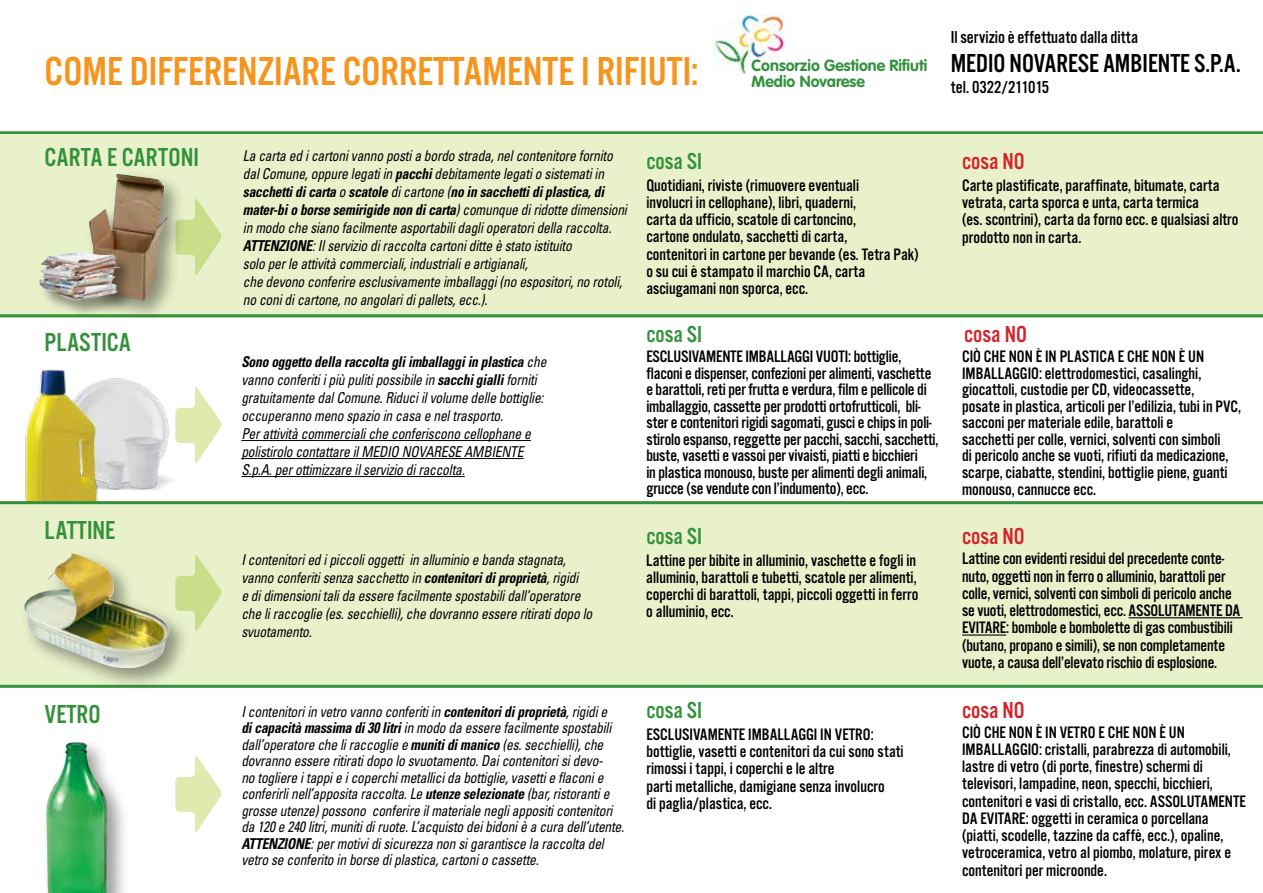
<style>
.page{position:relative;width:1263px;height:893px;background:#fff}
.page>*{position:absolute;margin:0;border:0;box-sizing:border-box;transform-origin:0 0}
.t1{font:42px "Alternate Got No 3 D";color:#f7941e}
.t2{font:27px "Alternate Got No 3 D";color:#33913c}
.t3{font:27px "Alternate Got No 3 D";color:#000}
.t4{font:24px "Alternate Got No 3 D";color:#33913c}
.t5{font:24px "Alternate Got No 3 D";color:#d2232a}
.t6{font:18px "Alternate Got No 3 D";color:#000}
.t7{font:17.25px/17.2px "Alternate Got No 3 D";color:#000}
.t8{font:700 15.9px/15.9px "VAG Rounded";color:#33913c}
.t9{font:italic condensed 15px/18px "Univers";letter-spacing:-.015em;color:#000;scale:.9 1}
.s1{font-weight:700}
</style>
<div class="page">
<img style="left:25px;top:370px;width:147px;height:131px">
<img style="left:713px;top:14px;width:77px;height:60px">
<div style="left:41px;top:737px;width:90px;height:156px;background:#000;opacity:.4"></div>
<img style="left:46px;top:742px;width:62px;height:151px">
<hr style="left:0;top:131px;width:1263px;height:3px;background:#33913c">
<div style="left:0;top:134px;width:1263px;height:183px;background:#e9f1cb"></div>
<div style="left:0;top:502px;width:1263px;height:184px;background:#e9f1cb"></div>
<hr style="left:0;top:314px;width:1263px;height:3px;background:#33913c">
<hr style="left:0;top:501px;width:1263px;height:3px;background:#33913c">
<hr style="left:0;top:685px;width:1263px;height:3px;background:#33913c">
<div style="left:19px;top:548px;width:172px;height:143px;background:#000;opacity:.4"></div>
<img style="left:21px;top:553px;width:149px;height:117px">
<svg style="left:175px;top:756px;width:47px;height:77px"></svg>
<svg style="left:175px;top:554px;width:47px;height:78px"></svg>
<svg style="left:175px;top:387px;width:47px;height:77px"></svg>
<svg style="left:189px;top:199px;width:33px;height:76px"></svg>
<hr style="left:1128px;top:617px;width:115px;height:1px;background:#000">
<hr style="left:962px;top:634px;width:44px;height:2px;background:#000">
<div style="left:84px;top:169px;width:105px;height:154px;background:#000;opacity:.4"></div>
<img style="left:89px;top:174px;width:79px;height:127px">
<div style="left:39px;top:251px;width:97px;height:67px;background:#000;opacity:.4"></div>
<img style="left:39px;top:252px;width:81px;height:49px">
<hr style="left:241px;top:440px;width:290px;height:1px;background:#000">
<hr style="left:241px;top:458px;width:283px;height:1px;background:#000">
<hr style="left:241px;top:476px;width:224px;height:1px;background:#000">
<h1 class="t1" style="left:45px;top:49px;width:655px">COME DIFFERENZIARE CORRETTAMENTE I RIFIUTI:</h1>
<p class="t8" style="left:752px;top:58px;width:177px">Consorzio Gestione Rifiuti<br>Medio Novarese</p>
<p class="t6" style="left:951px;top:28px;width:189px">Il servizio è effettuato dalla ditta</p>
<h2 class="t3" style="left:951px;top:49px;width:26px">Medio</h2>
<h2 class="t3" style="left:1009px;top:49px;width:47px">Novarese</h2>
<h2 class="t3" style="left:1103px;top:49px;width:24px">Ambien</h2>
<h2 class="t3" style="left:1170px;top:49px;width:72px">te S.p.A.</h2>
<p class="t6" style="left:951px;top:78px;width:100px">tel. 0322/211015</p>
<h2 class="t2" style="left:45px;top:143px;width:156px">CARTA E CARTONI</h2>
<h2 class="t2" style="left:45px;top:328px;width:88px">PLASTICA</h2>
<h2 class="t2" style="left:45px;top:516px;width:72px">LATTINE</h2>
<h2 class="t2" style="left:45px;top:700px;width:58px">VETRO</h2>
<p class="t9" style="left:243px;top:146px;width:428px">La carta ed i cartoni vanno posti a bordo strada, nel contenitore fornito dal Comune, oppure legati in <span class="s1">pacchi</span> debitamente legati o sistemati in <span class="s1">sacchetti di carta</span> o <span class="s1">scatole</span> di cartone (<span class="s1">no in sacchetti di plastica, di mater-bi o borse semirigide non di carta</span>) comunque di ridotte dimensioni in modo che siano facilmente asportabili dagli operatori della raccolta.<br><span class="s1">ATTENZIONE</span>: Il servizio di raccolta cartoni ditte è stato istituito<br>solo per le attività commerciali, industriali e artigianali,<br>che devono conferire esclusivamente imballaggi (no espositori, no rotoli, no coni di cartone, no angolari di pallets, ecc.).</p>
<p class="t9" style="left:241px;top:352px;width:341px"><span class="s1">Sono oggetto della raccolta gli imballaggi in plastica</span> che vanno conferiti i più puliti possibile in <span class="s1">sacchi gialli</span> forniti gratuitamente dal Comune. Riduci il volume delle bottiglie: occuperanno meno spazio in casa e nel trasporto.<br>Per attività commerciali che conferiscono cellophane e polistirolo contattare il MEDIO NOVARESE AMBIENTE S.p.A. per ottimizzare il servizio di raccolta.</p>
<p class="t9" style="left:241px;top:551px;width:391px">I contenitori ed i piccoli oggetti in alluminio e banda stagnata, vanno conferiti senza sacchetto in <span class="s1">contenitori di proprietà</span>, rigidi<br>e di dimensioni tali da essere facilmente spostabili dall’operatore che li raccoglie (es. secchielli), che dovranno essere ritirati dopo lo svuotamento.</p>
<p class="t9" style="left:241px;top:703px;width:427px;line-height:16.5px">I contenitori in vetro vanno conferiti in <span class="s1">contenitori di proprietà</span>, rigidi e<br><span class="s1">di capacità massima di 30 litri</span> in modo da essere facilmente spostabili dall’operatore che li raccoglie e <span class="s1">muniti di manico</span> (es. secchielli), che dovranno essere ritirati dopo lo svuotamento. Dai contenitori si devo-<br>no togliere i tappi e i coperchi metallici da bottiglie, vasetti e flaconi e conferirli nell’apposita raccolta. Le <span class="s1">utenze selezionate</span> (bar, ristoranti e grosse utenze) possono conferire il materiale negli appositi contenitori da 120 e 240 litri, muniti di ruote. L’acquisto dei bidoni è a cura dell’utente.<br><span class="s1">ATTENZIONE</span>: per motivi di sicurezza non si garantisce la raccolta del vetro se conferito in borse di plastica, cartoni o cassette.</p>
<h3 class="t4" style="left:646px;top:149px;width:57px">cosa SI</h3>
<h3 class="t5" style="left:962px;top:149px;width:64px">cosa NO</h3>
<p class="t7" style="left:646px;top:176px;width:274px">Quotidiani, riviste (rimuovere eventuali<br>involucri in cellophane), libri, quaderni,<br>carta da ufficio, scatole di cartoncino,<br>cartone ondulato, sacchetti di carta,<br>contenitori in cartone per bevande (es. Tetra Pak) o su cui è stampato il marchio CA, carta asciugamani non sporca, ecc.</p>
<p class="t7" style="left:962px;top:176px;width:278px">Carte plastificate, paraffinate, bitumate, carta vetrata, carta sporca e unta, carta termica<br>(es. scontrini), carta da forno ecc. e qualsiasi altro prodotto non in carta.</p>
<h3 class="t4" style="left:646px;top:322px;width:57px">cosa SI</h3>
<h3 class="t5" style="left:964px;top:322px;width:64px">cosa NO</h3>
<p class="t7" style="left:646px;top:348px;width:294px;line-height:16.5px;text-indent:128px">llaggi VUOTI: bottiglie, flaconi e dispenser, confezioni per alimenti, vaschette e barattoli, reti per frutta e verdura, film e pellicole di imballaggio, cassette per prodotti ortofrutticoli, bli&shy;ster e contenitori rigidi sagomati, gusci e chips in poli&shy;stirolo espanso, reggette per pacchi, sacchi, sacchetti, buste, vasetti e vassoi per vivaisti, piatti e bicchieri<br>in plastica monouso, buste per alimenti degli animali, grucce (se vendute con l’indumento), ecc.</p>
<p class="t7" style="left:962px;top:348px;width:244px;line-height:16.5px">Ciò che non è in plastica e che non è un imba</p>
<p class="t7" style="left:646px;top:348px;width:61px">Esclusivamen</p>
<p class="t7" style="left:730px;top:348px;width:24px">teimba</p>
<p class="t7" style="left:962px;top:365px;width:281px;line-height:16.5px;text-indent:29px">llaggio: elettrodomestici, casalinghi, giocattoli, custodie per CD, videocassette,<br>posate in plastica, articoli per l’edilizia, tubi in PVC, sacconi per materiale edile, barattoli e<br>sacchetti per colle, vernici, solventi con simboli<br>di pericolo anche se vuoti, rifiuti da medicazione, scarpe, ciabatte, stendini, bottiglie piene, guanti monouso, cannucce ecc.</p>
<h3 class="t4" style="left:646px;top:524px;width:57px">cosa SI</h3>
<h3 class="t5" style="left:962px;top:524px;width:64px">cosa NO</h3>
<p class="t7" style="left:646px;top:551px;width:274px">Lattine per bibite in alluminio, vaschette e fogli in alluminio, barattoli e tubetti, scatole per alimenti, coperchi di barattoli, tappi, piccoli oggetti in ferro o alluminio, ecc.</p>
<p class="t7" style="left:962px;top:550px;width:271px">Lattine con evidenti residui del precedente conte&shy;nuto, oggetti non in ferro o alluminio, barattoli per colle, vernici, solventi con simboli di pericolo anche se vuoti, elettrodomestici, ecc. Assolutamen</p>
<p class="t7" style="left:962px;top:602px;width:272px;text-indent:248px">te da evitare: bombole e bombolette di gas combustibili (butano, propano e simili), se non completamente vuote, a causa dell’elevato rischio di esplosione.</p>
<h3 class="t4" style="left:646px;top:698px;width:57px">cosa SI</h3>
<h3 class="t5" style="left:962px;top:698px;width:64px">cosa NO</h3>
<p class="t7" style="left:646px;top:725px;width:259px;text-indent:131px">llaggi in vetro: bottiglie, vasetti e contenitori da cui sono stati rimossi i tappi, i coperchi e le altre<br>parti metalliche, damigiane senza involucro<br>di paglia/plastica, ecc.</p>
<p class="t7" style="left:962px;top:723px;width:224px">Ciò che non è in vetro e che non è un imba</p>
<p class="t7" style="left:646px;top:725px;width:63px">Esclusivamen</p>
<p class="t7" style="left:732px;top:725px;width:24px">teimba</p>
<p class="t7" style="left:962px;top:740px;width:270px;text-indent:29px">llaggio: cristalli, parabrezza di automobili, lastre di vetro (di porte, finestre) schermi di televisori, lampadine, neon, specchi, bicchieri, contenitori e vasi di cristallo, ecc. Assolutamen</p>
<p class="t7" style="left:1233px;top:792px;width:13px">te</p>
<p class="t7" style="left:962px;top:809px;width:271px">da evitare: oggetti in ceramica o porcellana (piatti, scodelle, tazzine da caffè, ecc.), opaline, vetroceramica, vetro al piombo, molature, pirex e contenitori per microonde.</p>
</div>
